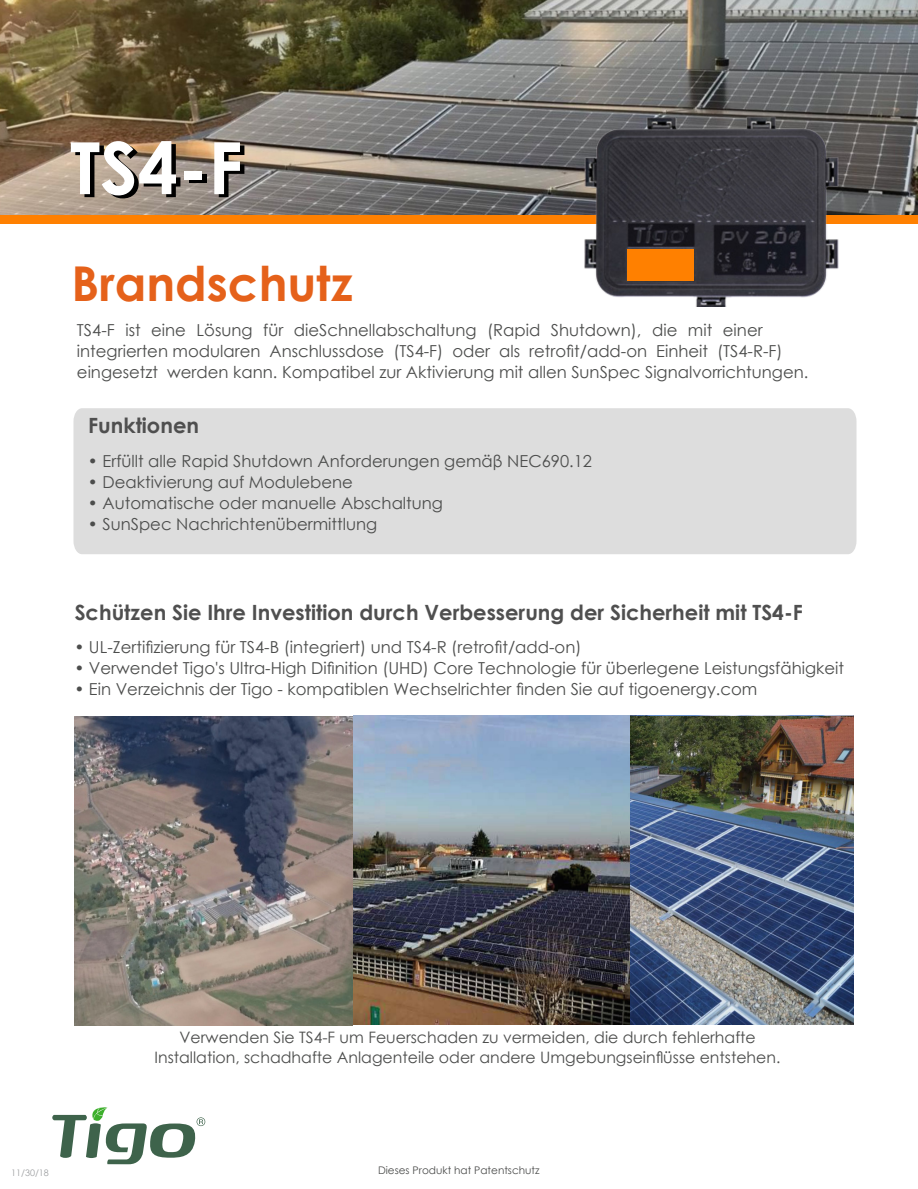
<style>
.page{position:relative;width:918px;height:1189px;background:#fff}
.page>*{position:absolute;margin:0;border:0;box-sizing:border-box;transform-origin:0 0}
.t1{font:700 72px "Century Gothic";color:#000}
.t2{font:700 48px "Century Gothic";color:#e5611a}
.t3{font:700 21px "Century Gothic";color:#4f4f4f}
.t4{font:16.5px/21px "Century Gothic";color:#4c4d4c}
.t5{font:15.75px/20.1px "Century Gothic";color:#4c4d4c;text-align:center}
.t6{font:10.5px "Century Gothic";color:#4c4d4c}
.t7{font:9px "Century Gothic";color:#9d9fa1}
</style>
<div class="page">
<div style="left:74px;top:408px;width:782px;height:146px;background:#ddd"></div>
<img style="left:0;top:0;width:918px;height:216px">
<svg style="left:52px;top:1107px;width:153px;height:57px"></svg>
<img style="left:74px;top:715px;width:780px;height:310px">
<img style="left:631px;top:716px;width:222px;height:308px">
<div style="left:1px;top:216px;width:917px;height:8px;background:#ff8000"></div>
<img style="left:583px;top:117px;width:256px;height:190px">
<div style="left:628px;top:249px;width:66px;height:32px;background:#ff8000"></div>
<h1 class="t1" style="left:74px;top:143px;width:174px">TS4-F</h1>
<h2 class="t2" style="left:71px;top:265px;width:283px">Brandschutz</h2>
<p class="t4" style="left:77px;top:321px;width:733px">TS4-F ist eine Lösung für dieSchnellabschaltung (Rapid Shutdown), die mit einer integrierten modularen Anschlussdose (TS4-F) oder als retrofit/add-on Einheit (TS4-R-F) eingesetzt werden kann. Kompatibel zur Aktivierung mit allen SunSpec Signalvorrichtungen.</p>
<p class="t3" style="left:88px;top:417px;width:112px">Funktionen</p>
<p class="t4" style="left:88px;top:452px;width:506px">• Erfüllt alle Rapid Shutdown Anforderungen gemäβ NEC690.12</p>
<p class="t4" style="left:88px;top:473px;width:267px">• Deaktivierung auf Modulebene</p>
<p class="t4" style="left:88px;top:494px;width:357px">• Automatische oder manuelle Abschaltung</p>
<p class="t4" style="left:88px;top:515px;width:291px">• SunSpec Nachrichtenübermittlung</p>
<p class="t3" style="left:75px;top:604px;width:730px">Schützen Sie Ihre Investition durch Verbesserung der Sicherheit mit TS4-F</p>
<p class="t4" style="left:74px;top:637px;width:509px">• UL-Zertifizierung für TS4-B (integriert) und TS4-R (retrofit/add-on)</p>
<p class="t4" style="left:74px;top:658px;width:771px">• Verwendet Tigo's Ultra-High Difinition (UHD) Core Technologie für überlegene Leistungsfähigkeit</p>
<p class="t4" style="left:74px;top:679px;width:684px">• Ein Verzeichnis der Tigo - kompatiblen Wechselrichter finden Sie auf tigoenergy.com</p>
<p class="t5" style="left:155px;top:1028px;width:627px">Verwenden Sie TS4-F um Feuerschaden zu vermeiden, die durch fehlerhafte<br>Installation, schadhafte Anlagenteile oder andere Umgebungseinflüsse entstehen.</p>
<p class="t7" style="left:11px;top:1168px;width:39px">11/30/18</p>
<p class="t6" style="left:378px;top:1166px;width:163px">Dieses Produkt hat Patentschutz</p>
</div>
